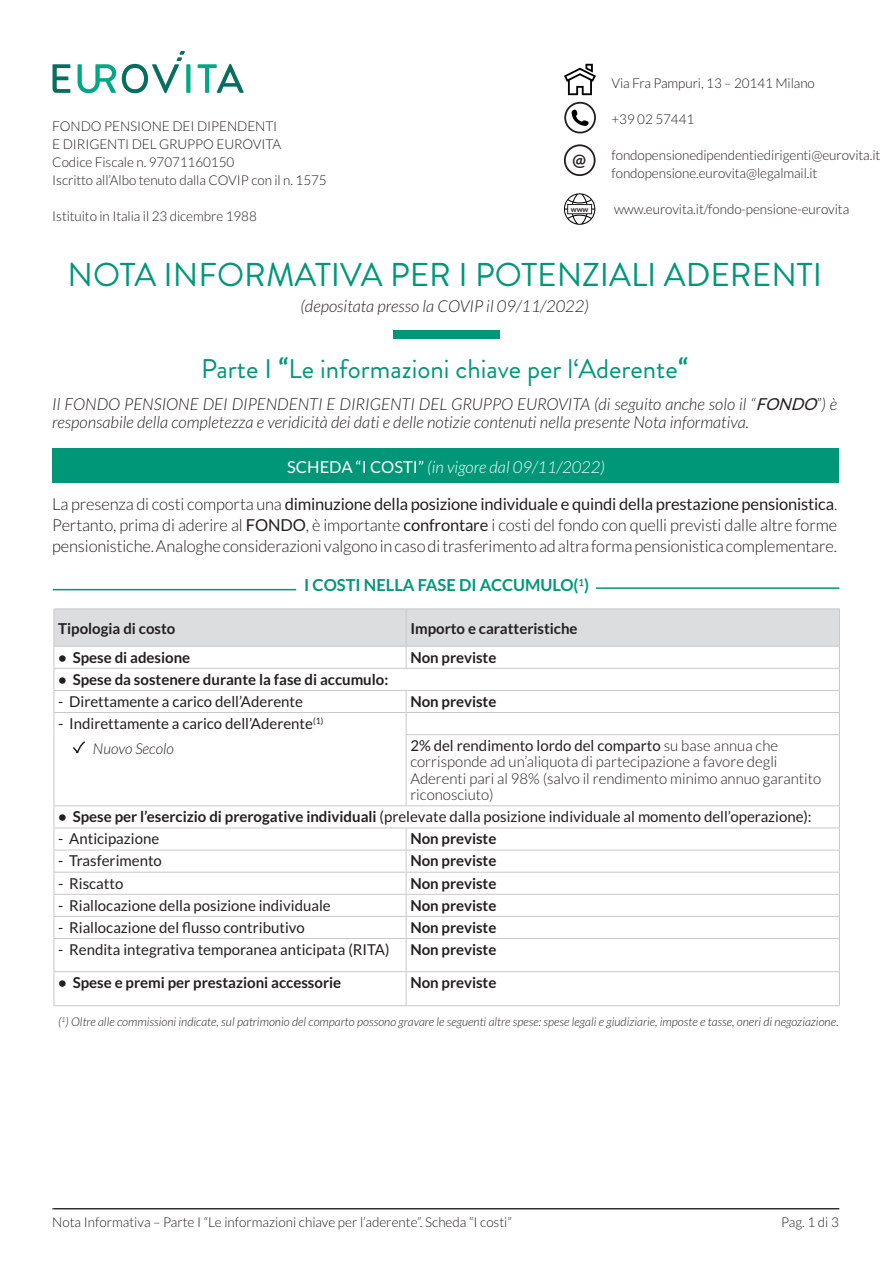
<style>
.page{position:relative;width:893px;height:1263px;background:#fff}
.page>*{position:absolute;margin:0;border:0;box-sizing:border-box;transform-origin:0 0}
.t1{font:33px "Brandon Grotesque";color:#009778}
.t2{font:27px "Brandon Grotesque";color:#009778}
.t3{font:300 16.5px/21px "Lato";letter-spacing:-.01em;color:#231f20;text-align:justify}
.t4{font:italic 300 16.5px/18px "Lato";color:#231f20}
.Normale{font:italic 300 16.5px "Lato";color:#fff}
.Normale-2{font:700 16.5px "Lato";color:#009778}
.t5{font:700 16.5px "Lato";color:#231f20}
.Normale-3{font:15px "Lato";color:#231f20}
.Normale-4{font:700 15px "Lato";color:#231f20}
.Normale-5{font:300 15px/16.5px "Lato";color:#231f20}
.Normale-6{font:italic 300 15px "Lato";color:#231f20}
.t6{font:300 13.5px "Lato";letter-spacing:-.005em;color:#231f20}
.Normale-7{font:italic 300 12px "Lato";color:#231f20}
.t7{font:700 7.5px "Lato";color:#231f20}
.s1{font-family:"Lato";font-weight:700}
.s2{font-weight:400}
.s3{font-weight:400;font-style:normal}
.s4{font-weight:700}
</style>
<div class="page">
<hr style="left:52px;top:1208px;width:787px;height:1px;background:#231f20">
<svg style="left:78px;top:64px;width:38px;height:29px"></svg>
<svg style="left:122px;top:51px;width:63px;height:42px"></svg>
<svg style="left:186px;top:64px;width:4px;height:29px"></svg>
<svg style="left:198px;top:64px;width:46px;height:29px"></svg>
<svg style="left:53px;top:64px;width:17px;height:29px"></svg>
<div style="left:52px;top:449px;width:787px;height:34px;background:#009778"></div>
<svg style="left:564px;top:193px;width:31px;height:32px"></svg>
<svg style="left:564px;top:64px;width:32px;height:31px"></svg>
<svg style="left:572px;top:109px;width:17px;height:17px"></svg>
<div style="left:564px;top:102px;width:32px;height:31px;border:2px solid #231f20;border-radius:50%"></div>
<div style="left:564px;top:144px;width:32px;height:32px;border:2px solid #231f20;border-radius:50%"></div>
<div style="left:568px;top:205px;width:24px;height:9px;background:#fff"></div>
<div style="left:567px;top:204px;width:25px;height:10px;border:1px solid #231f20"></div>
<div style="left:393px;top:331px;width:107px;height:8px;background:#009778"></div>
<hr style="left:54px;top:608px;width:352px;height:1px;background:#c7c8ca">
<hr style="left:406px;top:608px;width:434px;height:1px;background:#c7c8ca">
<hr style="left:54px;top:735px;width:1px;height:70px;background:#c7c8ca">
<hr style="left:406px;top:735px;width:1px;height:70px;background:#c7c8ca">
<hr style="left:839px;top:735px;width:1px;height:70px;background:#c7c8ca">
<hr style="left:54px;top:805px;width:352px;height:1px;background:#c7c8ca">
<hr style="left:406px;top:805px;width:434px;height:1px;background:#c7c8ca">
<hr style="left:54px;top:827px;width:352px;height:1px;background:#c7c8ca">
<hr style="left:406px;top:827px;width:434px;height:1px;background:#c7c8ca">
<hr style="left:54px;top:850px;width:352px;height:1px;background:#c7c8ca">
<hr style="left:406px;top:850px;width:434px;height:1px;background:#c7c8ca">
<hr style="left:54px;top:872px;width:352px;height:1px;background:#c7c8ca">
<hr style="left:406px;top:872px;width:434px;height:1px;background:#c7c8ca">
<hr style="left:54px;top:894px;width:352px;height:1px;background:#c7c8ca">
<hr style="left:406px;top:894px;width:434px;height:1px;background:#c7c8ca">
<hr style="left:54px;top:916px;width:352px;height:1px;background:#c7c8ca">
<svg style="left:54px;top:806px;width:1px;height:132px"></svg>
<hr style="left:406px;top:916px;width:434px;height:1px;background:#c7c8ca">
<svg style="left:406px;top:828px;width:1px;height:110px"></svg>
<svg style="left:839px;top:806px;width:1px;height:132px"></svg>
<hr style="left:54px;top:938px;width:352px;height:1px;background:#c7c8ca">
<hr style="left:54px;top:939px;width:1px;height:32px;background:#c7c8ca">
<hr style="left:406px;top:938px;width:434px;height:1px;background:#c7c8ca">
<hr style="left:406px;top:939px;width:1px;height:32px;background:#c7c8ca">
<hr style="left:839px;top:939px;width:1px;height:32px;background:#c7c8ca">
<hr style="left:54px;top:971px;width:352px;height:1px;background:#c7c8ca">
<hr style="left:54px;top:972px;width:1px;height:33px;background:#c7c8ca">
<hr style="left:406px;top:971px;width:434px;height:1px;background:#c7c8ca">
<hr style="left:406px;top:972px;width:1px;height:33px;background:#c7c8ca">
<hr style="left:839px;top:972px;width:1px;height:33px;background:#c7c8ca">
<hr style="left:54px;top:1005px;width:352px;height:1px;background:#c7c8ca">
<hr style="left:406px;top:1005px;width:434px;height:1px;background:#c7c8ca">
<hr style="left:53px;top:589px;width:243px;height:1px;background:#009778">
<hr style="left:596px;top:587px;width:243px;height:2px;background:#009778">
<svg style="left:54px;top:609px;width:786px;height:147px"></svg>
<p class="t6" style="left:52px;top:119px;width:226px">FONDO PENSIONE DEI DIPENDENTI</p>
<p class="t6" style="left:52px;top:137px;width:230px">E DIRIGENTI DEL GRUPPO EUROVITA</p>
<p class="t6" style="left:52px;top:155px;width:183px">Codice Fiscale n. 97071160150</p>
<p class="t6" style="left:52px;top:173px;width:276px">Iscritto all’Albo tenuto dalla COVIP con il n. 1575</p>
<p class="t6" style="left:52px;top:209px;width:206px">Istituito in Italia il 23 dicembre 1988</p>
<p class="t5" style="left:572px;top:150px;width:15px">@</p>
<p class="t7" style="left:571px;top:205px;width:19px">www</p>
<p class="t6" style="left:611px;top:76px;width:205px">Via Fra Pampuri, 13 – 20141 Milano</p>
<p class="t6" style="left:611px;top:112px;width:84px">+39 02 57441</p>
<p class="t6" style="left:611px;top:148px;width:270px">fondopensionedipendentiedirigenti@eurovita.it</p>
<p class="t6" style="left:611px;top:166px;width:207px">fondopensione.eurovita@legalmail.it</p>
<p class="t6" style="left:614px;top:202px;width:237px">www.eurovita.it/fondo-pensione-eurovita</p>
<p class="t1" style="left:68px;top:252px;width:756px">NOTA INFORMATIVA PER I POTENZIALI ADERENTI</p>
<p class="t4" style="left:301px;top:298px;width:290px">(depositata presso la COVIP il 09/11/2022)</p>
<p class="t2" style="left:201px;top:350px;width:489px">Parte I <span class="s1">“</span>Le informazioni chiave per l‘Aderente<span class="s1">“</span></p>
<p class="t4" style="left:52px;top:396px;width:786px">Il FONDO PENSIONE DEI DIPENDENTI E DIRIGENTI DEL GRUPPO EUROVITA (di seguito anche solo il “<span class="s2">FONDO</span>”) è responsabile della completezza e veridicità dei dati e delle notizie contenuti nella presente Nota informativa.</p>
<p class="Normale" style="left:287px;top:458px;width:319px"><span class="s3">SCHEDA “I COSTI”</span> (in vigore dal 09/11/2022)</p>
<p class="t3" style="left:52px;top:493px;width:786px">La presenza di costi comporta una <span class="s2">diminuzione della posizione individuale e quindi della prestazione pensionistica</span>.<br>Pertanto, prima di aderire al <span class="s2">FONDO</span>, è importante <span class="s2">confrontare</span> i costi del fondo con quelli previsti dalle altre forme pensionistiche. Analoghe considerazioni valgono in caso di trasferimento ad altra forma pensionistica complementare.</p>
<p class="Normale-2" style="left:304px;top:575px;width:286px">I COSTI NELLA FASE DI ACCUMULO(<sup>1</sup>)</p>
<p class="Normale-4" style="left:58px;top:619px;width:119px">Tipologia di costo</p>
<p class="Normale-4" style="left:410px;top:619px;width:169px">Importo e caratteristiche</p>
<p class="Normale-4" style="left:58px;top:648px;width:134px">• Spese di adesione</p>
<p class="Normale-4" style="left:410px;top:648px;width:88px">Non previste</p>
<p class="Normale-4" style="left:58px;top:670px;width:332px">• Spese da sostenere durante la fase di accumulo:</p>
<p class="Normale-3" style="left:58px;top:693px;width:246px">- Direttamente a carico dell’Aderente</p>
<p class="Normale-4" style="left:410px;top:693px;width:88px">Non previste</p>
<p class="Normale-3" style="left:58px;top:715px;width:267px">- Indirettamente a carico dell’Aderente<sup>(1)</sup></p>
<p class="Normale-6" style="left:93px;top:740px;width:82px">Nuovo Secolo</p>
<p class="Normale-5" style="left:410px;top:737px;width:412px"><span class="s2">2% del rendimento lordo del comparto</span> su base annua che corrisponde ad un’aliquota di partecipazione a favore degli Aderenti pari al 98% (salvo il rendimento minimo annuo garantito riconosciuto)</p>
<p class="Normale-3" style="left:58px;top:808px;width:755px"><span class="s4">• Spese per l’esercizio di prerogative individuali</span> (prelevate dalla posizione individuale al momento dell’operazione):</p>
<p class="Normale-3" style="left:58px;top:830px;width:103px">- Anticipazione</p>
<p class="Normale-4" style="left:410px;top:830px;width:88px">Non previste</p>
<p class="Normale-3" style="left:58px;top:853px;width:105px">- Trasferimento</p>
<p class="Normale-4" style="left:410px;top:852px;width:88px">Non previste</p>
<p class="Normale-3" style="left:58px;top:875px;width:67px">- Riscatto</p>
<p class="Normale-4" style="left:410px;top:874px;width:88px">Non previste</p>
<p class="Normale-3" style="left:58px;top:897px;width:274px">- Riallocazione della posizione individuale</p>
<p class="Normale-4" style="left:410px;top:896px;width:88px">Non previste</p>
<p class="Normale-3" style="left:58px;top:919px;width:248px">- Riallocazione del flusso contributivo</p>
<p class="Normale-4" style="left:410px;top:919px;width:88px">Non previste</p>
<p class="Normale-3" style="left:58px;top:941px;width:333px">- Rendita integrativa temporanea anticipata (RITA)</p>
<p class="Normale-4" style="left:410px;top:941px;width:88px">Non previste</p>
<p class="Normale-4" style="left:58px;top:974px;width:284px">• Spese e premi per prestazioni accessorie</p>
<p class="Normale-4" style="left:410px;top:974px;width:88px">Non previste</p>
<p class="Normale-7" style="left:58px;top:1015px;width:782px">(<sup>1</sup>) Oltre alle commissioni indicate, sul patrimonio del comparto possono gravare le seguenti altre spese: spese legali e giudiziarie, imposte e tasse, oneri di negoziazione.</p>
<p class="t6" style="left:52px;top:1215px;width:461px">Nota Informativa – Parte I “Le informazioni chiave per l’aderente”. Scheda “I costi”</p>
<p class="t6" style="left:781px;top:1215px;width:59px">Pag. 1 di 3</p>
</div>
